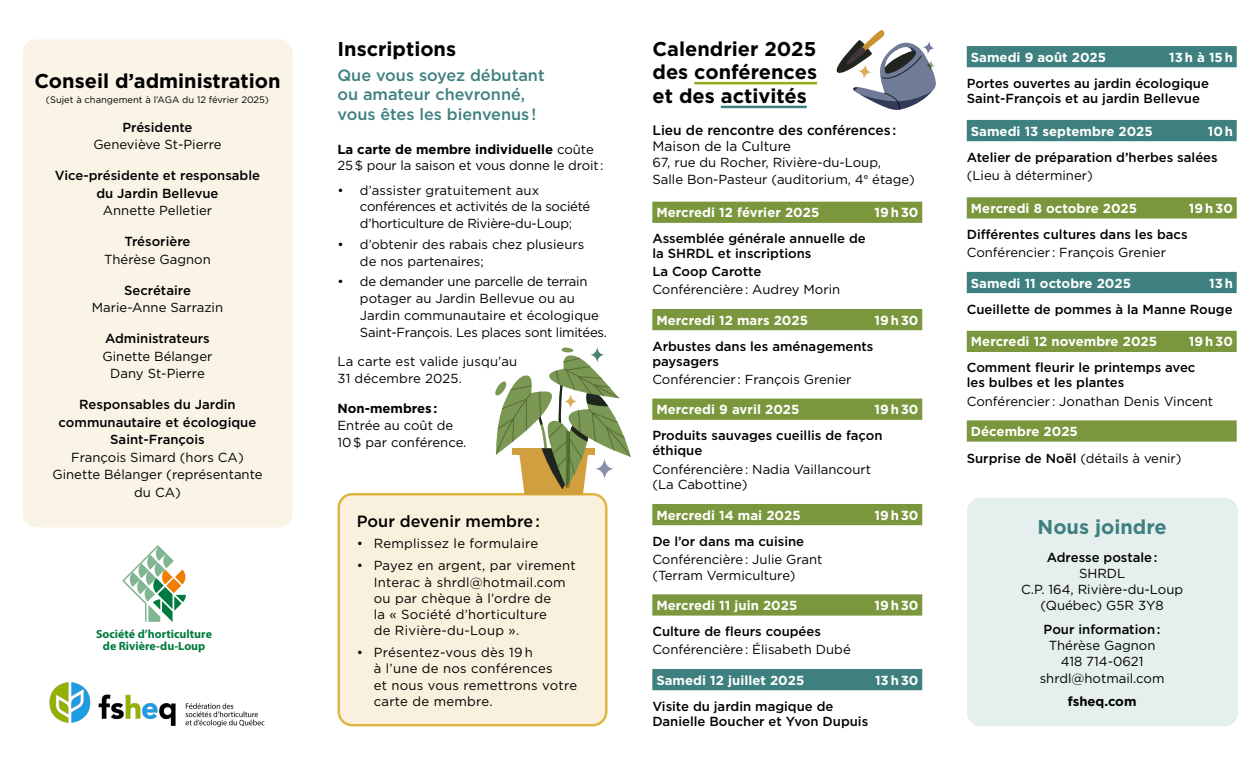
<style>
.page{position:relative;width:1260px;height:765px;background:#fff}
.page>*{position:absolute;margin:0;border:0;box-sizing:border-box;transform-origin:0 0}
.t1{font:700 20px/23.8px "Gotham";color:#000;text-align:justify}
.t2{font:700 20px "Gotham";color:#3e807f}
.t3{font:500 16.25px/19.5px "Gotham";color:#3e807f}
.t4{font:500 16.25px "Gotham";color:#000}
.t5{font:500 13.75px "Gotham";color:#000}
.t6{font:13.75px "Gotham";color:#000}
.t7{font:13.12px/16.2px "Gotham";color:#000}
.t8{font:500 13.12px/15px "Gotham";color:#000}
.t9{font:700 13.12px "Gotham";letter-spacing:.005em;color:#fff}
.t10{font:13.12px/16.2px "Gotham";letter-spacing:.02em;color:#000}
.t11{font:13.12px/16.9px "Gotham";letter-spacing:-.02em;color:#000}
.t12{font:700 13.12px "Gotham";color:#000}
.t13{font:700 12px/12.5px "Myriad Pro";color:#007a3e;text-align:center}
.t14{font:9.38px "Gotham";color:#000}
.s1{font-weight:700}
.s2{font-weight:700;color:#fff}
.s3{font-weight:500}
</style>
<div class="page">
<div style="left:23px;top:39px;width:270px;height:488px;background:#faf4e6;border-radius:14px"></div>
<hr style="left:694px;top:82px;width:123px;height:2px;background:#92ae1c">
<hr style="left:721px;top:106px;width:86px;height:2px;background:#3e807f">
<div style="left:339px;top:494px;width:267px;height:231px;background:#f9f0dd;border-radius:14px"></div>
<div style="left:337px;top:493px;width:270px;height:233px;border:2px solid #ddb741;border-radius:14px"></div>
<svg style="left:122px;top:545px;width:64px;height:77px"></svg>
<div style="left:652px;top:202px;width:270px;height:21px;background:#7b973e"></div>
<div style="left:652px;top:309px;width:270px;height:21px;background:#7b973e"></div>
<div style="left:652px;top:399px;width:270px;height:21px;background:#7b973e"></div>
<div style="left:652px;top:504px;width:270px;height:21px;background:#7b973e"></div>
<div style="left:652px;top:594px;width:270px;height:22px;background:#7b973e"></div>
<div style="left:652px;top:669px;width:270px;height:21px;background:#3e807f"></div>
<div style="left:967px;top:46px;width:270px;height:21px;background:#3e807f"></div>
<div style="left:967px;top:120px;width:270px;height:21px;background:#3e807f"></div>
<div style="left:967px;top:197px;width:270px;height:22px;background:#7b973e"></div>
<div style="left:967px;top:272px;width:270px;height:21px;background:#3e807f"></div>
<div style="left:967px;top:331px;width:270px;height:21px;background:#7b973e"></div>
<div style="left:967px;top:420px;width:270px;height:22px;background:#7b973e"></div>
<img style="left:49px;top:682px;width:216px;height:45px">
<svg style="left:493px;top:347px;width:138px;height:148px"></svg>
<svg style="left:564px;top:394px;width:13px;height:15px"></svg>
<svg style="left:595px;top:458px;width:19px;height:21px"></svg>
<svg style="left:590px;top:347px;width:15px;height:16px"></svg>
<svg style="left:836px;top:30px;width:100px;height:80px"></svg>
<div style="left:967px;top:498px;width:271px;height:228px;background:#e5efed;border-radius:14px"></div>
<h1 class="t1" style="left:34px;top:69px;width:248px">Conseil d’administration</h1>
<p class="t14" style="left:46px;top:94px;width:225px">(Sujet à changement à l’AGA du 12 février 2025)</p>
<p class="t8" style="left:122px;top:120px;width:72px">Présidente</p>
<p class="t7" style="left:93px;top:136px;width:130px">Geneviève St-Pierre</p>
<p class="t8" style="left:55px;top:167px;width:207px;line-height:17.5px;text-align:center">Vice-présidente et responsable du Jardin Bellevue</p>
<p class="t7" style="left:103px;top:202px;width:111px">Annette Pelletier</p>
<p class="t8" style="left:124px;top:234px;width:68px">Trésorière</p>
<p class="t7" style="left:104px;top:251px;width:108px">Thérèse Gagnon</p>
<p class="t8" style="left:124px;top:283px;width:68px">Secrétaire</p>
<p class="t7" style="left:92px;top:299px;width:133px">Marie-Anne Sarrazin</p>
<p class="t8" style="left:105px;top:331px;width:106px">Administrateurs</p>
<p class="t7" style="left:103px;top:347px;width:111px;line-height:17.5px;text-align:center">Ginette Bélanger<br>Dany St-Pierre</p>
<p class="t8" style="left:59px;top:396px;width:199px;line-height:17.5px;text-align:center">Responsables du Jardin communautaire et écologique<br>Saint-François</p>
<p class="t7" style="left:52px;top:448px;width:212px;line-height:17.5px;text-align:center">François Simard (hors CA)<br>Ginette Bélanger (représentante du CA)</p>
<p class="t13" style="left:96px;top:627px;width:117px">Société d’horticulture de Rivière-du-Loup</p>
<h1 class="t1" style="left:338px;top:37px;width:120px">Inscriptions</h1>
<p class="t3" style="left:338px;top:65px;width:209px">Que vous soyez débutant ou amateur chevronné, vous êtes les bienvenus !</p>
<p class="t7" style="left:338px;top:140px;width:268px;line-height:16.9px"><span class="s1">La carte de membre individuelle</span> coûte<br>25 $ pour la saison et vous donne le droit :</p>
<p class="t11" style="left:360px;top:181px;width:232px;text-indent:-22px">• d’assister gratuitement aux conférences et activités de la société d’horticulture de Rivière-du-Loup;</p>
<p class="t7" style="left:360px;top:235px;width:226px;line-height:16.9px;text-indent:-22px">• d’obtenir des rabais chez plusieurs de nos partenaires;</p>
<p class="t11" style="left:360px;top:273px;width:249px;text-indent:-22px">• de demander une parcelle de terrain potager au Jardin Bellevue ou au Jardin communautaire et écologique Saint-François. Les places sont limitées.</p>
<p class="t7" style="left:338px;top:353px;width:181px;line-height:16.9px">La carte est valide jusqu’au<br>31 décembre 2025.</p>
<p class="t12" style="left:338px;top:400px;width:102px">Non-membres :</p>
<p class="t7" style="left:338px;top:417px;width:131px;line-height:16.9px">Entrée au coût de<br>10 $ par conférence.</p>
<p class="t4" style="left:357px;top:510px;width:185px">Pour devenir membre :</p>
<p class="t10" style="left:357px;top:535px;width:183px">• Remplissez le formulaire</p>
<p class="t10" style="left:374px;top:557px;width:204px;text-indent:-17px">• Payez en argent, par virement<br>Interac à shrdl@hotmail.com ou par chèque à l’ordre de<br>la « Société d’horticulture<br>de Rivière-du-Loup ».</p>
<p class="t10" style="left:374px;top:644px;width:205px;text-indent:-17px">• Présentez-vous dès 19 h<br>à l’une de nos conférences<br>et nous vous remettrons votre carte de membre.</p>
<h1 class="t1" style="left:652px;top:37px;width:166px">Calendrier 2025 des conférences et des activités</h1>
<p class="t5" style="left:652px;top:121px;width:245px">Lieu de rencontre des conférences :</p>
<p class="t6" style="left:652px;top:137px;width:140px">Maison de la Culture</p>
<p class="t7" style="left:652px;top:154px;width:264px">67, rue du Rocher, Rivière-du-Loup,<br>Salle Bon-Pasteur (auditorium, 4<sup>e</sup> étage)</p>
<p class="t9" style="left:656px;top:204px;width:164px">Mercredi 12 février 2025</p>
<p class="t9" style="left:875px;top:204px;width:46px">19 h 30</p>
<p class="t8" style="left:652px;top:231px;width:215px">Assemblée générale annuelle de la SHRDL et inscriptions</p>
<p class="t8" style="left:652px;top:264px;width:110px">La Coop Carotte</p>
<p class="t7" style="left:652px;top:281px;width:189px">Conférencière : Audrey Morin</p>
<p class="t9" style="left:656px;top:311px;width:153px">Mercredi 12 mars 2025</p>
<p class="t9" style="left:875px;top:311px;width:46px">19 h 30</p>
<p class="t8" style="left:652px;top:338px;width:223px">Arbustes dans les aménagements paysagers</p>
<p class="t7" style="left:652px;top:371px;width:201px">Conférencier : François Grenier</p>
<p class="t9" style="left:656px;top:401px;width:145px">Mercredi 9 avril 2025</p>
<p class="t9" style="left:875px;top:401px;width:46px">19 h 30</p>
<p class="t8" style="left:652px;top:428px;width:232px">Produits sauvages cueillis de façon éthique</p>
<p class="t7" style="left:652px;top:461px;width:220px;line-height:15.8px">Conférencière : Nadia Vaillancourt (La Cabottine)</p>
<p class="t9" style="left:656px;top:506px;width:146px">Mercredi 14 mai 2025</p>
<p class="t9" style="left:875px;top:506px;width:46px">19 h 30</p>
<p class="t8" style="left:652px;top:533px;width:153px">De l’or dans ma cuisine</p>
<p class="t7" style="left:652px;top:551px;width:172px;line-height:15.8px">Conférencière : Julie Grant (Terram Vermiculture)</p>
<p class="t9" style="left:656px;top:597px;width:142px">Mercredi 11 juin 2025</p>
<p class="t9" style="left:875px;top:597px;width:46px">19 h 30</p>
<p class="t8" style="left:652px;top:624px;width:170px">Culture de fleurs coupées</p>
<p class="t7" style="left:652px;top:641px;width:200px">Conférencière : Élisabeth Dubé</p>
<p class="t9" style="left:656px;top:671px;width:150px">Samedi 12 juillet 2025</p>
<p class="t9" style="left:875px;top:671px;width:45px">13 h 30</p>
<p class="t8" style="left:652px;top:698px;width:217px">Visite du jardin magique de<br>Danielle Boucher et Yvon Dupuis</p>
<p class="t9" style="left:971px;top:48px;width:137px">Samedi 9 août 2025</p>
<p class="t9" style="left:1169px;top:48px;width:65px">13 h à 15 h</p>
<p class="t8" style="left:967px;top:75px;width:244px">Portes ouvertes au jardin écologique<br>Saint-François et au jardin Bellevue</p>
<p class="t9" style="left:971px;top:122px;width:184px">Samedi 13 septembre 2025</p>
<p class="t9" style="left:1208px;top:122px;width:27px">10 h</p>
<p class="t8" style="left:967px;top:149px;width:252px">Atelier de préparation d’herbes salées</p>
<p class="t7" style="left:967px;top:167px;width:128px">(Lieu à déterminer)</p>
<p class="t9" style="left:971px;top:200px;width:168px">Mercredi 8 octobre 2025</p>
<p class="t9" style="left:1189px;top:200px;width:46px">19 h 30</p>
<p class="t8" style="left:967px;top:227px;width:222px">Différentes cultures dans les bacs</p>
<p class="t7" style="left:967px;top:244px;width:201px">Conférencier : François Grenier</p>
<p class="t9" style="left:971px;top:274px;width:162px">Samedi 11 octobre 2025</p>
<p class="t9" style="left:1209px;top:274px;width:25px">13 h</p>
<p class="t8" style="left:967px;top:301px;width:267px">Cueillette de pommes à la Manne Rouge</p>
<p class="t9" style="left:971px;top:333px;width:188px">Mercredi 12 novembre 2025</p>
<p class="t9" style="left:1189px;top:333px;width:46px">19 h 30</p>
<p class="t8" style="left:967px;top:360px;width:230px">Comment fleurir le printemps avec les bulbes et les plantes</p>
<p class="t7" style="left:967px;top:393px;width:248px">Conférencier : Jonathan Denis Vincent</p>
<p class="t7" style="left:967px;top:418px;width:216px;line-height:26.8px;text-indent:4px"><span class="s2">Décembre 2025<br></span><span class="s3">Surprise de Noël</span> (détails à venir)</p>
<h1 class="t2" style="left:1038px;top:514px;width:131px">Nous joindre</h1>
<p class="t8" style="left:1047px;top:549px;width:112px">Adresse postale :</p>
<p class="t7" style="left:1021px;top:565px;width:164px;text-align:center">SHRDL<br>C.P. 164, Rivière-du-Loup (Québec) G5R 3Y8</p>
<p class="t8" style="left:1044px;top:621px;width:118px">Pour information :</p>
<p class="t7" style="left:1040px;top:637px;width:126px;text-align:center">Thérèse Gagnon<br>418 714-0621 shrdl@hotmail.com</p>
<p class="t12" style="left:1068px;top:693px;width:70px">fsheq.com</p>
</div>
